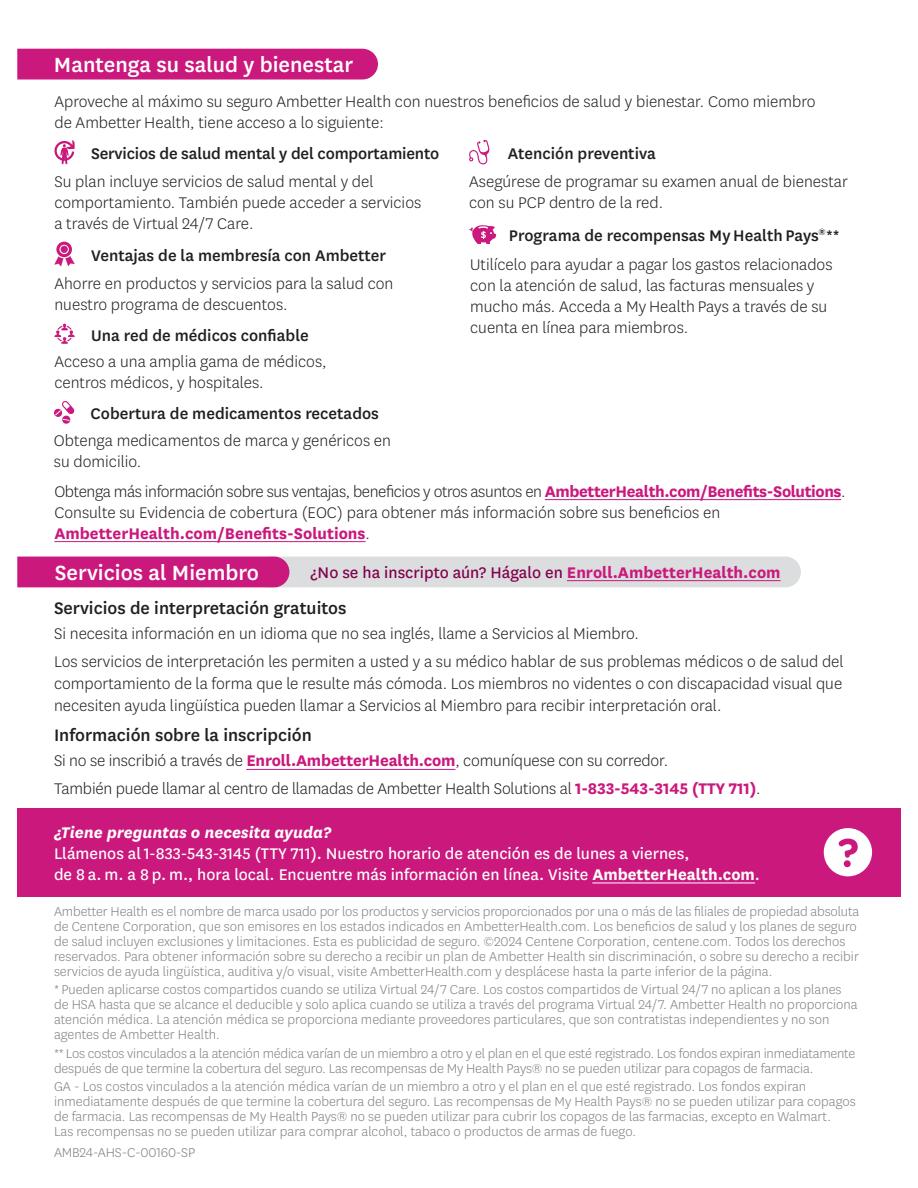
<style>
.page{position:relative;width:918px;height:1188px;background:#fff}
.page>*{position:absolute;margin:0;border:0;box-sizing:border-box;transform-origin:0 0}
.t1{font:500 24px "Centene Sans";color:#fff}
.t2{font:500 19.5px "Centene Sans";color:#231f20}
.t3{font:300 18px/21px "Centene Sans";color:#231f20}
.t4{font:500 18px "Centene Sans";color:#231f20}
.t5{font:18px/21px "Centene Sans";color:#fff}
.t6{font:18px "Centene Sans";color:#80004c}
.t7{font:italic 700 18px "Centene Sans";color:#fff}
.t8{font:300 15px/15px "Centene Sans";color:#808285}
.s1{font-weight:700;color:#ca187d}
.s2{font-weight:700}
</style>
<div class="page">
<div style="left:17px;top:809px;width:884px;height:88px;background:#ca187d"></div>
<hr style="left:592px;top:883px;width:163px;height:1px;background:#fff">
<hr style="left:545px;top:499px;width:296px;height:1px;background:#ca187d">
<hr style="left:54px;top:541px;width:312px;height:1px;background:#ca187d">
<hr style="left:246px;top:769px;width:209px;height:1px;background:#ca187d">
<div style="left:17px;top:49px;width:361px;height:31px;background:#ca187d"></div>
<svg style="left:54px;top:140px;width:21px;height:24px"></svg>
<svg style="left:54px;top:242px;width:21px;height:24px"></svg>
<svg style="left:54px;top:324px;width:21px;height:20px"></svg>
<svg style="left:54px;top:401px;width:21px;height:23px"></svg>
<svg style="left:469px;top:140px;width:21px;height:24px"></svg>
<svg style="left:469px;top:225px;width:27px;height:19px"></svg>
<svg style="left:17px;top:557px;width:784px;height:30px;background:#d598bd"></svg>
<hr style="left:567px;top:580px;width:214px;height:1px;background:#ca187d">
<div style="left:824px;top:828px;width:48px;height:48px;background:#fff;border-radius:50%"></div>
<svg style="left:839px;top:839px;width:19px;height:19px"></svg>
<div style="left:844px;top:860px;width:7px;height:7px;background:#ca187d;border-radius:50%"></div>
<h2 class="t1" style="left:54px;top:48px;width:301px">Mantenga su salud y bienestar</h2>
<p class="t3" style="left:54px;top:90px;width:763px">Aproveche al máximo su seguro Ambetter Health con nuestros beneficios de salud y bienestar. Como miembro de Ambetter Health, tiene acceso a lo siguiente:</p>
<h3 class="t4" style="left:91px;top:141px;width:350px">Servicios de salud mental y del comportamiento</h3>
<p class="t3" style="left:54px;top:170px;width:368px">Su plan incluye servicios de salud mental y del comportamiento. También puede acceder a servicios a través de Virtual 24/7 Care.</p>
<h3 class="t4" style="left:91px;top:243px;width:297px">Ventajas de la membresía con Ambetter</h3>
<p class="t3" style="left:54px;top:273px;width:341px">Ahorre en productos y servicios para la salud con nuestro programa de descuentos.</p>
<h3 class="t4" style="left:91px;top:323px;width:219px">Una red de médicos confiable</h3>
<p class="t3" style="left:54px;top:350px;width:274px">Acceso a una amplia gama de médicos, centros médicos, y hospitales.</p>
<h3 class="t4" style="left:91px;top:401px;width:290px">Cobertura de medicamentos recetados</h3>
<p class="t3" style="left:54px;top:430px;width:339px">Obtenga medicamentos de marca y genéricos en su domicilio.</p>
<h3 class="t4" style="left:508px;top:141px;width:149px">Atención preventiva</h3>
<p class="t3" style="left:469px;top:171px;width:380px">Asegúrese de programar su examen anual de bienestar con su PCP dentro de la red.</p>
<h3 class="t4" style="left:509px;top:224px;width:332px">Programa de recompensas My Health Pays<sup>®</sup>**</h3>
<p class="t3" style="left:470px;top:253px;width:364px">Utilícelo para ayudar a pagar los gastos relacionados con la atención de salud, las facturas mensuales y mucho más. Acceda a My Health Pays a través de su cuenta en línea para miembros.</p>
<p class="t3" style="left:54px;top:480px;width:793px">Obtenga más información sobre sus ventajas, beneficios y otros asuntos en <span class="s1">AmbetterHealth.com/Benefits-Solutions</span>.<br>Consulte su Evidencia de cobertura (EOC) para obtener más información sobre sus beneficios en<br><span class="s1">AmbetterHealth.com/Benefits-Solutions</span>.</p>
<h2 class="t1" style="left:55px;top:556px;width:206px">Servicios al Miembro</h2>
<p class="t6" style="left:311px;top:560px;width:472px">¿No se ha inscripto aún? Hágalo en <span class="s1">Enroll.AmbetterHealth.com</span></p>
<h3 class="t2" style="left:54px;top:595px;width:294px">Servicios de interpretación gratuitos</h3>
<p class="t3" style="left:54px;top:623px;width:586px">Si necesita información en un idioma que no sea inglés, llame a Servicios al Miembro.</p>
<p class="t3" style="left:54px;top:651px;width:791px;line-height:21.6px;text-align:justify">Los servicios de interpretación les permiten a usted y a su médico hablar de sus problemas médicos o de salud del comportamiento de la forma que le resulte más cómoda. Los miembros no videntes o con discapacidad visual que necesiten ayuda lingüística pueden llamar a Servicios al Miembro para recibir interpretación oral.</p>
<h3 class="t2" style="left:54px;top:722px;width:259px">Información sobre la inscripción</h3>
<p class="t3" style="left:54px;top:750px;width:616px">Si no se inscribió a través de <span class="s1">Enroll.AmbetterHealth.com</span>, comuníquese con su corredor.</p>
<p class="t3" style="left:54px;top:778px;width:708px">También puede llamar al centro de llamadas de Ambetter Health Solutions al <span class="s1">1-833-543-3145 (TTY 711)</span>.</p>
<h4 class="t7" style="left:54px;top:820px;width:279px">¿Tiene preguntas o necesita ayuda?</h4>
<p class="t5" style="left:54px;top:842px;width:708px">Llámenos al 1-833-543-3145 (TTY 711). Nuestro horario de atención es de lunes a viernes,<br>de 8 a. m. a 8 p. m., hora local. Encuentre más información en línea. Visite <span class="s2">AmbetterHealth.com</span>.</p>
<p class="t8" style="left:54px;top:903px;width:807px">Ambetter Health es el nombre de marca usado por los productos y servicios proporcionados por una o más de las filiales de propiedad absoluta de Centene Corporation, que son emisores en los estados indicados en AmbetterHealth.com. Los beneficios de salud y los planes de seguro de salud incluyen exclusiones y limitaciones. Esta es publicidad de seguro. ©2024 Centene Corporation, centene.com. Todos los derechos reservados. Para obtener información sobre su derecho a recibir un plan de Ambetter Health sin discriminación, o sobre su derecho a recibir servicios de ayuda lingüística, auditiva y/o visual, visite AmbetterHealth.com y desplácese hasta la parte inferior de la página.</p>
<h3 class="t8" style="left:54px;top:982px;width:805px">* Pueden aplicarse costos compartidos cuando se utiliza Virtual 24/7 Care. Los costos compartidos de Virtual 24/7 no aplican a los planes de HSA hasta que se alcance el deducible y solo aplica cuando se utiliza a través del programa Virtual 24/7. Ambetter Health no proporciona atención médica. La atención médica se proporciona mediante proveedores particulares, que son contratistas independientes y no son agentes de Ambetter Health.</h3>
<p class="t8" style="left:54px;top:1079px;width:803px">GA - Los costos vinculados a la atención médica varían de un miembro a otro y el plan en el que esté registrado. Los fondos expiran inmediatamente después de que termine la cobertura del seguro. Las recompensas de My Health Pays® no se pueden utilizar para copagos de farmacia. Las recompensas de My Health Pays® no se pueden utilizar para cubrir los copagos de las farmacias, excepto en Walmart.<br>Las recompensas no se pueden utilizar para comprar alcohol, tabaco o productos de armas de fuego.</p>
<p class="t8" style="left:54px;top:1144px;width:143px">AMB24-AHS-C-00160-SP</p>
<h3 class="t8" style="left:54px;top:1045px;width:803px">** Los costos vinculados a la atención médica varían de un miembro a otro y el plan en el que esté registrado. Los fondos expiran inmediatamente después de que termine la cobertura del seguro. Las recompensas de My Health Pays® no se pueden utilizar para copagos de farmacia.</h3>
</div>
